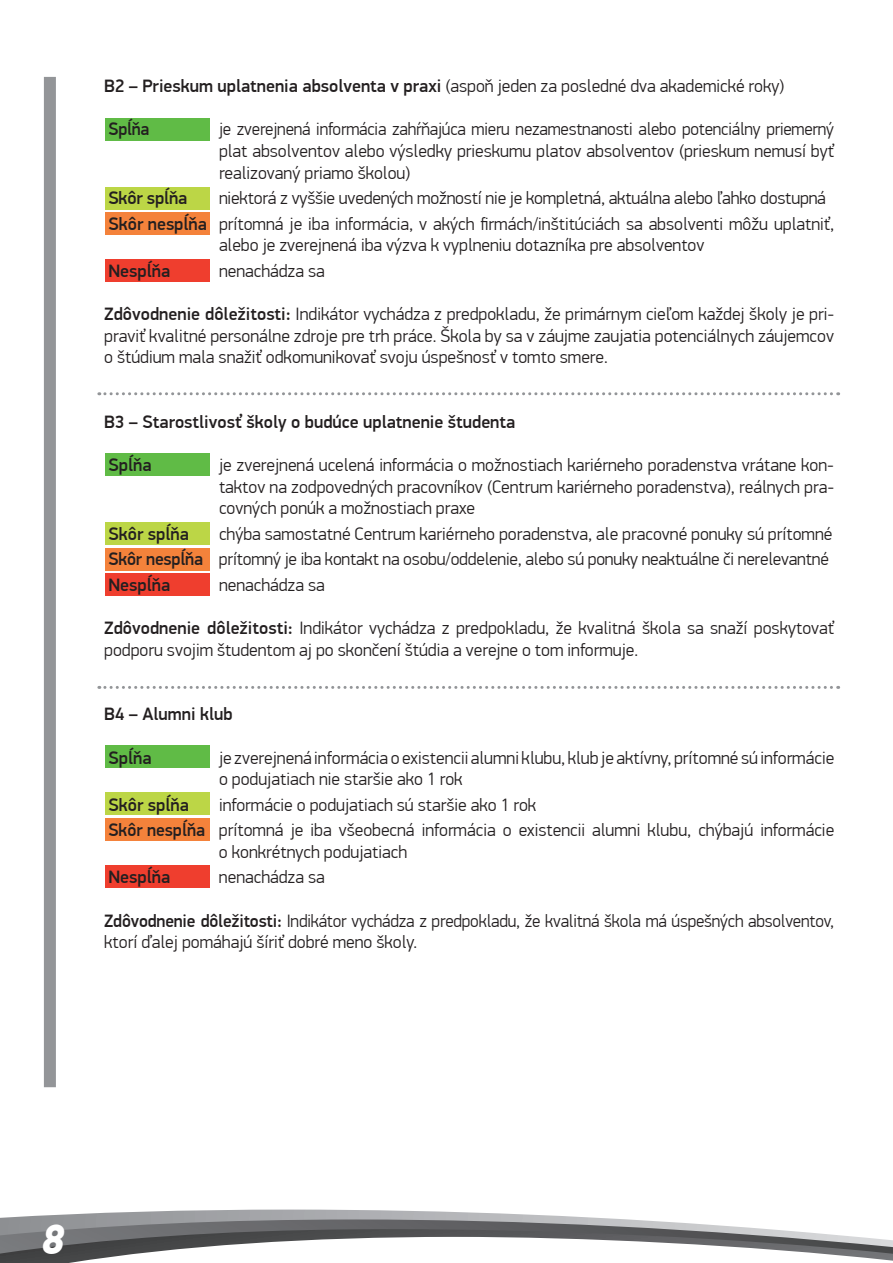
<style>
.page{position:relative;width:893px;height:1263px;background:#fff}
.page>*{position:absolute;margin:0;border:0;box-sizing:border-box;transform-origin:0 0}
.t1{font:italic 900 42px "PF Din Display Pro";color:#fff}
.t2{font:300 18px/21.6px "PF Din Display Pro";color:#231f20}
.t3{font:500 18px "PF Din Display Pro";color:#231f20}
.s1{font-weight:500}
</style>
<div class="page">
<div style="left:105px;top:118px;width:104px;height:23px;background:#60bb46"></div>
<div style="left:105px;top:453px;width:104px;height:23px;background:#60bb46"></div>
<div style="left:105px;top:745px;width:104px;height:23px;background:#60bb46"></div>
<div style="left:105px;top:187px;width:104px;height:23px;background:#bcd646"></div>
<div style="left:105px;top:523px;width:104px;height:22px;background:#bcd646"></div>
<div style="left:105px;top:792px;width:104px;height:22px;background:#bcd646"></div>
<div style="left:105px;top:212px;width:104px;height:23px;background:#f4823b"></div>
<div style="left:105px;top:548px;width:104px;height:23px;background:#f4823b"></div>
<div style="left:105px;top:818px;width:104px;height:23px;background:#f4823b"></div>
<div style="left:105px;top:259px;width:104px;height:23px;background:#ef3e2e"></div>
<div style="left:105px;top:573px;width:104px;height:22px;background:#ef3e2e"></div>
<div style="left:105px;top:865px;width:104px;height:23px;background:#ef3e2e"></div>
<svg style="left:0;top:1209px;width:893px;height:54px"></svg>
<div style="left:44px;top:77px;width:12px;height:1010px;background:#939598"></div>
<svg style="left:99px;top:392px;width:740px;height:3px"></svg>
<svg style="left:99px;top:686px;width:740px;height:3px"></svg>
<p class="t2" style="left:104px;top:75px;width:682px"><span class="s1">B2 – Prieskum uplatnenia absolventa v praxi</span> (aspoň jeden za posledné dva akademické roky)</p>
<p class="t3" style="left:108px;top:118px;width:43px">Spĺňa</p>
<p class="t2" style="left:219px;top:119px;width:617px;text-align:justify">je zverejnená informácia zahŕňajúca mieru nezamestnanosti alebo potenciálny priemerný plat absolventov alebo výsledky prieskumu platov absolventov (prieskum nemusí byť realizovaný priamo školou)</p>
<p class="t3" style="left:108px;top:187px;width:80px">Skôr spĺňa</p>
<p class="t2" style="left:108px;top:185px;width:727px;line-height:25.5px;text-indent:111px">niektorá z vyššie uvedených možností nie je kompletná, aktuálna alebo ľahko dostupná<br><span class="s1">Skôr nespĺňa</span> prítomná je iba informácia, v akých firmách/inštitúciách sa absolventi môžu uplatniť,</p>
<p class="t2" style="left:219px;top:234px;width:487px">alebo je zverejnená iba výzva k vyplneniu dotazníka pre absolventov</p>
<p class="t3" style="left:108px;top:260px;width:63px">Nespĺňa</p>
<p class="t2" style="left:219px;top:260px;width:107px">nenachádza sa</p>
<p class="t2" style="left:104px;top:303px;width:731px;text-align:justify"><span class="s1">Zdôvodnenie dôležitosti:</span> Indikátor vychádza z predpokladu, že primárnym cieľom každej školy je pri&shy;praviť kvalitné personálne zdroje pre trh práce. Škola by sa v záujme zaujatia potenciálnych záujemcov o štúdium mala snažiť odkomunikovať svoju úspešnosť v tomto smere.</p>
<p class="t3" style="left:104px;top:411px;width:413px">B3 – Starostlivosť školy o budúce uplatnenie študenta</p>
<p class="t3" style="left:108px;top:454px;width:45px">Spĺňa</p>
<p class="t2" style="left:219px;top:454px;width:617px;text-align:justify">je zverejnená ucelená informácia o možnostiach kariérneho poradenstva vrátane kon&shy;taktov na zodpovedných pracovníkov (Centrum kariérneho poradenstva), reálnych pra&shy;covných ponúk a možnostiach praxe</p>
<p class="t3" style="left:108px;top:523px;width:82px">Skôr spĺňa</p>
<p class="t2" style="left:108px;top:521px;width:725px;line-height:25.5px;text-indent:111px">chýba samostatné Centrum kariérneho poradenstva, ale pracovné ponuky sú prítomné<br><span class="s1">Skôr nespĺňa</span> prítomný je iba kontakt na osobu/oddelenie, alebo sú ponuky neaktuálne či nerelevantné<br><span class="s1">Nespĺňa</span></p>
<p class="t2" style="left:219px;top:574px;width:107px">nenachádza sa</p>
<p class="t2" style="left:104px;top:617px;width:731px"><span class="s1">Zdôvodnenie dôležitosti:</span> Indikátor vychádza z predpokladu, že kvalitná škola sa snaží poskytovať podporu svojim študentom aj po skončení štúdia a verejne o tom informuje.</p>
<p class="t3" style="left:104px;top:703px;width:130px">B4 – Alumni klub</p>
<p class="t3" style="left:108px;top:747px;width:45px">Spĺňa</p>
<p class="t2" style="left:219px;top:747px;width:617px">je zverejnená informácia o existencii alumni klubu, klub je aktívny, prítomné sú informácie o podujatiach nie staršie ako 1 rok</p>
<p class="t3" style="left:108px;top:794px;width:82px">Skôr spĺňa</p>
<p class="t2" style="left:108px;top:792px;width:727px;line-height:25.5px;text-indent:111px">informácie o podujatiach sú staršie ako 1 rok<br><span class="s1">Skôr nespĺňa</span> prítomná je iba všeobecná informácia o existencii alumni klubu, chýbajú informácie</p>
<p class="t2" style="left:219px;top:841px;width:190px">o konkrétnych podujatiach</p>
<p class="t3" style="left:108px;top:866px;width:63px">Nespĺňa</p>
<p class="t2" style="left:219px;top:867px;width:107px">nenachádza sa</p>
<p class="t2" style="left:104px;top:910px;width:731px"><span class="s1">Zdôvodnenie dôležitosti:</span> Indikátor vychádza z predpokladu, že kvalitná škola má úspešných absolventov, ktorí ďalej pomáhajú šíriť dobré meno školy.</p>
<h1 class="t1" style="left:41px;top:1214px;width:25px">8</h1>
</div>
